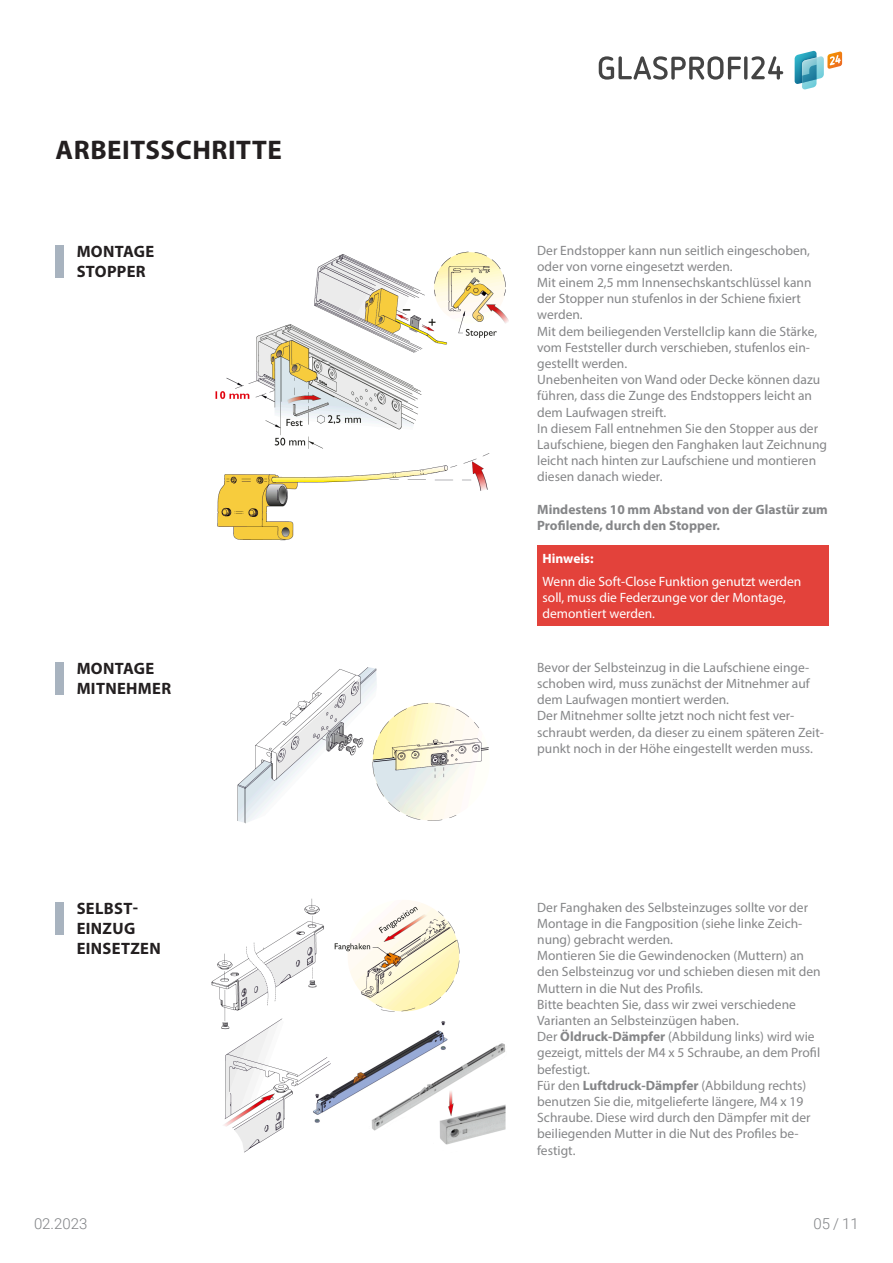
<style>
.page{position:relative;width:893px;height:1263px;background:#fff}
.page>*{position:absolute;margin:0;border:0;box-sizing:border-box;transform-origin:0 0}
.Überschrift_Myriad_Pro{font:700 27px "Myriad Pro";letter-spacing:.02em;color:#231f20}
.Kapitelüberschrift_Myriad_Prod{font:700 16.5px "Myriad Pro";letter-spacing:.02em;color:#231f20}
.t1{font:300 15px "Roboto";color:#808285}
.Copy_Myriad_Prod{font:13.5px/16.2px "Myriad Pro";color:#858688}
.t2{font:13.5px "Myriad Pro";color:#fff}
.Copy_Myriad_Prod-2{font:700 13.5px/16.2px "Myriad Pro";color:#858688}
.t3{font:700 13.5px "Myriad Pro";color:#fff}
.s1{font-weight:700}
</style>
<div class="page">
<img style="left:215px;top:251px;width:293px;height:290px">
<img style="left:237px;top:667px;width:252px;height:157px">
<img style="left:211px;top:898px;width:295px;height:255px">
<div style="left:537px;top:545px;width:292px;height:81px;background:#e3423b"></div>
<svg style="left:795px;top:51px;width:47px;height:38px"></svg>
<svg style="left:599px;top:56px;width:184px;height:24px"></svg>
<div style="left:55px;top:245px;width:9px;height:33px;background:#a8b3bf"></div>
<div style="left:55px;top:662px;width:9px;height:33px;background:#a8b3bf"></div>
<div style="left:55px;top:902px;width:9px;height:33px;background:#a8b3bf"></div>
<p class="Überschrift_Myriad_Pro" style="left:56px;top:132px;width:228px">ARBEITSSCHRITTE</p>
<p class="Kapitelüberschrift_Myriad_Prod" style="left:77px;top:241px;width:79px">MONTAGE</p>
<p class="Kapitelüberschrift_Myriad_Prod" style="left:77px;top:261px;width:71px">STOPPER</p>
<p class="Copy_Myriad_Prod" style="left:537px;top:242px;width:274px">Der Endstopper kann nun seitlich eingeschoben, oder von vorne eingesetzt werden.</p>
<p class="Copy_Myriad_Prod" style="left:537px;top:274px;width:276px">Mit einem 2,5 mm Innensechskantschlüssel kann der Stopper nun stufenlos in der Schiene fixiert werden.</p>
<p class="Copy_Myriad_Prod" style="left:537px;top:323px;width:281px">Mit dem beiliegenden Verstellclip kann die Stärke, vom Feststeller durch verschieben, stufenlos ein&shy;gestellt werden.</p>
<p class="Copy_Myriad_Prod" style="left:537px;top:371px;width:284px">Unebenheiten von Wand oder Decke können dazu führen, dass die Zunge des Endstoppers leicht an dem Laufwagen streift.</p>
<p class="Copy_Myriad_Prod" style="left:537px;top:420px;width:291px">In diesem Fall entnehmen Sie den Stopper aus der Laufschiene, biegen den Fanghaken laut Zeichnung leicht nach hinten zur Laufschiene und montieren diesen danach wieder.</p>
<p class="Copy_Myriad_Prod-2" style="left:537px;top:501px;width:292px">Mindestens 10 mm Abstand von der Glastür zum<br>Profilende, durch den Stopper.</p>
<p class="t3" style="left:543px;top:549px;width:52px">Hinweis:</p>
<p class="t2" style="left:543px;top:573px;width:260px">Wenn die Soft-Close Funktion genutzt werden</p>
<p class="t2" style="left:543px;top:589px;width:245px">soll, muss die Federzunge vor der Montage,</p>
<p class="t2" style="left:543px;top:605px;width:114px">demontiert werden.</p>
<p class="Kapitelüberschrift_Myriad_Prod" style="left:77px;top:658px;width:79px">MONTAGE</p>
<p class="Kapitelüberschrift_Myriad_Prod" style="left:77px;top:678px;width:96px">MITNEHMER</p>
<p class="Copy_Myriad_Prod" style="left:537px;top:659px;width:274px;text-align:justify">Bevor der Selbsteinzug in die Laufschiene einge&shy;schoben wird, muss zunächst der Mitnehmer auf dem Laufwagen montiert werden.</p>
<p class="Copy_Myriad_Prod" style="left:537px;top:707px;width:288px">Der Mitnehmer sollte jetzt noch nicht fest ver&shy;schraubt werden, da dieser zu einem späteren Zeit&shy;punkt noch in der Höhe eingestellt werden muss.</p>
<p class="Kapitelüberschrift_Myriad_Prod" style="left:77px;top:898px;width:63px">SELBST-</p>
<p class="Kapitelüberschrift_Myriad_Prod" style="left:77px;top:918px;width:60px">EINZUG</p>
<p class="Kapitelüberschrift_Myriad_Prod" style="left:77px;top:937px;width:86px">EINSETZEN</p>
<p class="Copy_Myriad_Prod" style="left:537px;top:899px;width:272px">Der Fanghaken des Selbsteinzuges sollte vor der<br>Montage in die Fangposition (siehe linke Zeich&shy;nung) gebracht werden.</p>
<p class="Copy_Myriad_Prod" style="left:537px;top:947px;width:285px">Montieren Sie die Gewindenocken (Muttern) an den Selbsteinzug vor und schieben diesen mit den<br>Muttern in die Nut des Profils.</p>
<p class="Copy_Myriad_Prod" style="left:537px;top:996px;width:260px">Bitte beachten Sie, dass wir zwei verschiedene<br>Varianten an Selbsteinzügen haben.</p>
<p class="Copy_Myriad_Prod" style="left:537px;top:1028px;width:284px">Der <span class="s1">Öldruck-Dämpfer</span> (Abbildung links) wird wie gezeigt, mittels der M4 x 5 Schraube, an dem Profil befestigt.</p>
<p class="Copy_Myriad_Prod" style="left:537px;top:1077px;width:275px">Für den <span class="s1">Luftdruck-Dämpfer</span> (Abbildung rechts) benutzen Sie die, mitgelieferte längere, M4 x 19<br>Schraube. Diese wird durch den Dämpfer mit der beiliegenden Mutter in die Nut des Profiles be&shy;festigt.</p>
<p class="t1" style="left:34px;top:1213px;width:55px">02.2023</p>
<p class="t1" style="left:814px;top:1213px;width:47px">05 / 11</p>
</div>
